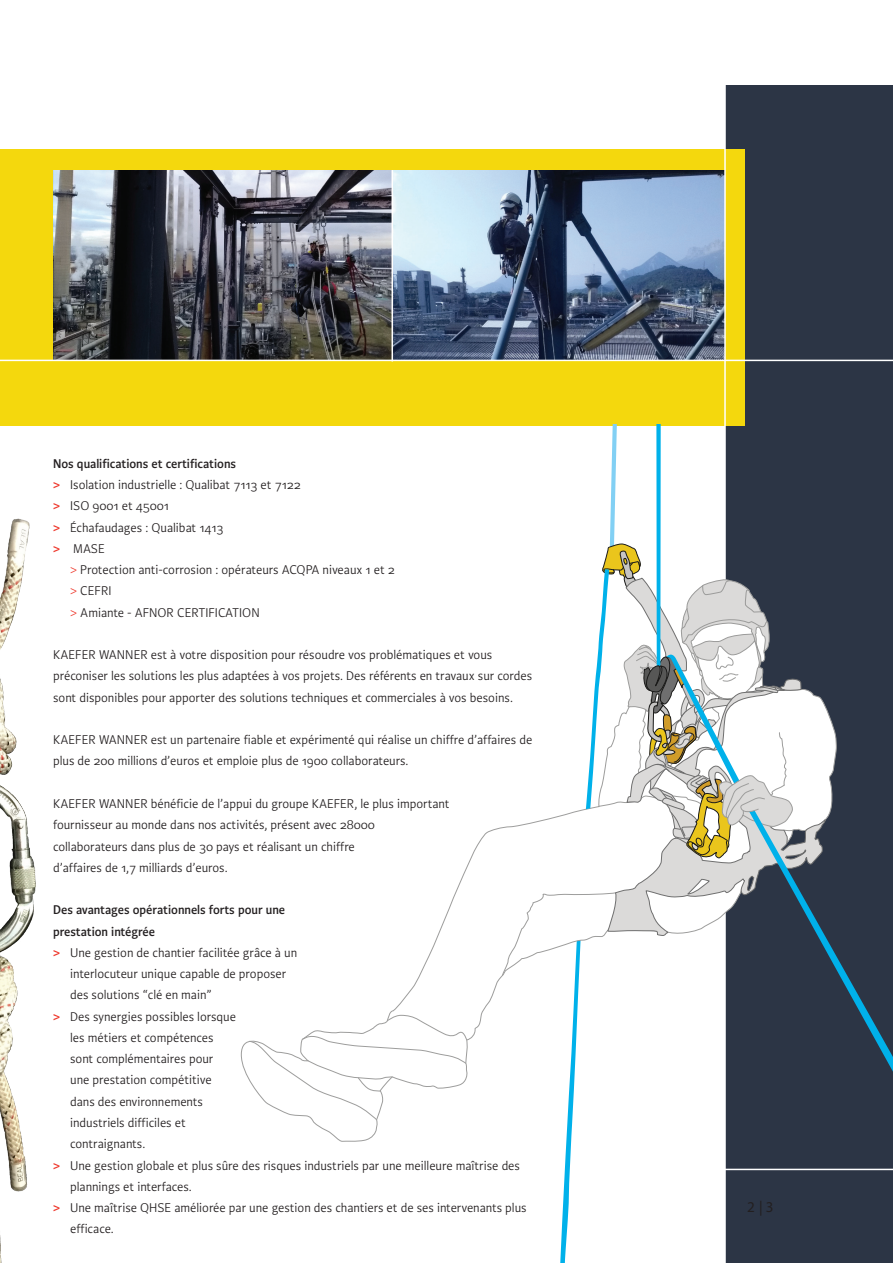
<style>
.page{position:relative;width:893px;height:1263px;background:#fff}
.page>*{position:absolute;margin:0;border:0;box-sizing:border-box;transform-origin:0 0}
.t1{font:15px "Myriad Pro";color:#231f20}
.t2{font:13.5px/21.3px "Kaefer Copy";color:#231f20}
.t3{font:600 13.5px "Kaefer Copy";color:#231f20}
.s1{font-weight:600}
.s2{font-weight:600;color:#ee3529}
.s3{color:#ee3529}
</style>
<div class="page">
<div style="left:725px;top:85px;width:168px;height:1178px;background:#2c3545"></div>
<div style="left:0;top:149px;width:744px;height:276px;background:#f4d80d"></div>
<img style="left:53px;top:170px;width:671px;height:190px">
<hr style="left:724px;top:0;width:2px;height:1263px;background:#fff">
<hr style="left:0;top:360px;width:893px;height:1px;background:#fff">
<hr style="left:391px;top:170px;width:2px;height:191px;background:#fff">
<hr style="left:0;top:1169px;width:893px;height:1px;background:#fff">
<svg style="left:241px;top:707px;width:596px;height:435px"></svg>
<svg style="left:248px;top:1014px;width:219px;height:106px"></svg>
<svg style="left:826px;top:810px;width:67px;height:328px"></svg>
<svg style="left:502px;top:425px;width:324px;height:838px"></svg>
<img style="left:0;top:425px;width:41px;height:838px">
<p class="t2" style="left:53px;top:453px;width:249px"><span class="s1">Nos qualifications et certifications<br></span><span class="s2">&gt;</span> Isolation industrielle : Qualibat 7113 et 7122 <span class="s2">&gt;</span> ISO 9001 et 45001<br><span class="s2">&gt;</span> Échafaudages : Qualibat 1413<br><span class="s2">&gt;</span> MASE</p>
<p class="t2" style="left:70px;top:559px;width:326px"><span class="s3">&gt;</span> Protection anti-corrosion : opérateurs ACQPA niveaux 1 et 2 <span class="s3">&gt;</span> CEFRI<br><span class="s3">&gt;</span> Amiante - AFNOR CERTIFICATION</p>
<p class="t2" style="left:53px;top:644px;width:480px">KAEFER WANNER est à votre disposition pour résoudre vos problématiques et vous préconiser les solutions les plus adaptées à vos projets. Des référents en travaux sur cordes sont disponibles pour apporter des solutions techniques et commerciales à vos besoins.</p>
<p class="t2" style="left:53px;top:729px;width:481px">KAEFER WANNER est un partenaire fiable et expérimenté qui réalise un chiffre d’affaires de plus de 200 millions d’euros et emploie plus de 1900 collaborateurs.</p>
<p class="t2" style="left:53px;top:793px;width:398px">KAEFER WANNER bénéficie de l’appui du groupe KAEFER, le plus important fournisseur au monde dans nos activités, présent avec 28000 collaborateurs dans plus de 30 pays et réalisant un chiffre<br>d’affaires de 1,7 milliards d’euros.</p>
<p class="t3" style="left:53px;top:902px;width:233px">Des avantages opérationnels forts pour une</p>
<p class="t3" style="left:53px;top:924px;width:103px">prestation intégrée</p>
<p class="t2" style="left:53px;top:942px;width:245px"><span class="s2">&gt;</span> Une gestion de chantier facilitée grâce à un</p>
<p class="t2" style="left:70px;top:963px;width:218px">interlocuteur unique capable de proposer</p>
<p class="t2" style="left:70px;top:984px;width:143px">des solutions “clé en main”</p>
<p class="t2" style="left:53px;top:1006px;width:184px"><span class="s2">&gt;</span> Des synergies possibles lorsque</p>
<p class="t2" style="left:70px;top:1027px;width:145px">les métiers et compétences</p>
<p class="t2" style="left:70px;top:1048px;width:145px">sont complémentaires pour</p>
<p class="t2" style="left:70px;top:1069px;width:143px">une prestation compétitive</p>
<p class="t2" style="left:70px;top:1091px;width:134px">dans des environnements</p>
<p class="t2" style="left:70px;top:1112px;width:117px">industriels difficiles et</p>
<p class="t2" style="left:70px;top:1133px;width:77px">contraignants.</p>
<p class="t2" style="left:53px;top:1154px;width:468px"><span class="s2">&gt;</span> Une gestion globale et plus sûre des risques industriels par une meilleure maîtrise des</p>
<p class="t2" style="left:70px;top:1176px;width:123px">plannings et interfaces.</p>
<p class="t2" style="left:53px;top:1197px;width:475px"><span class="s2">&gt;</span> Une maîtrise QHSE améliorée par une gestion des chantiers et de ses intervenants plus</p>
<p class="t2" style="left:70px;top:1218px;width:45px">efficace.</p>
<p class="t1" style="left:747px;top:1198px;width:28px">2 | 3</p>
</div>
